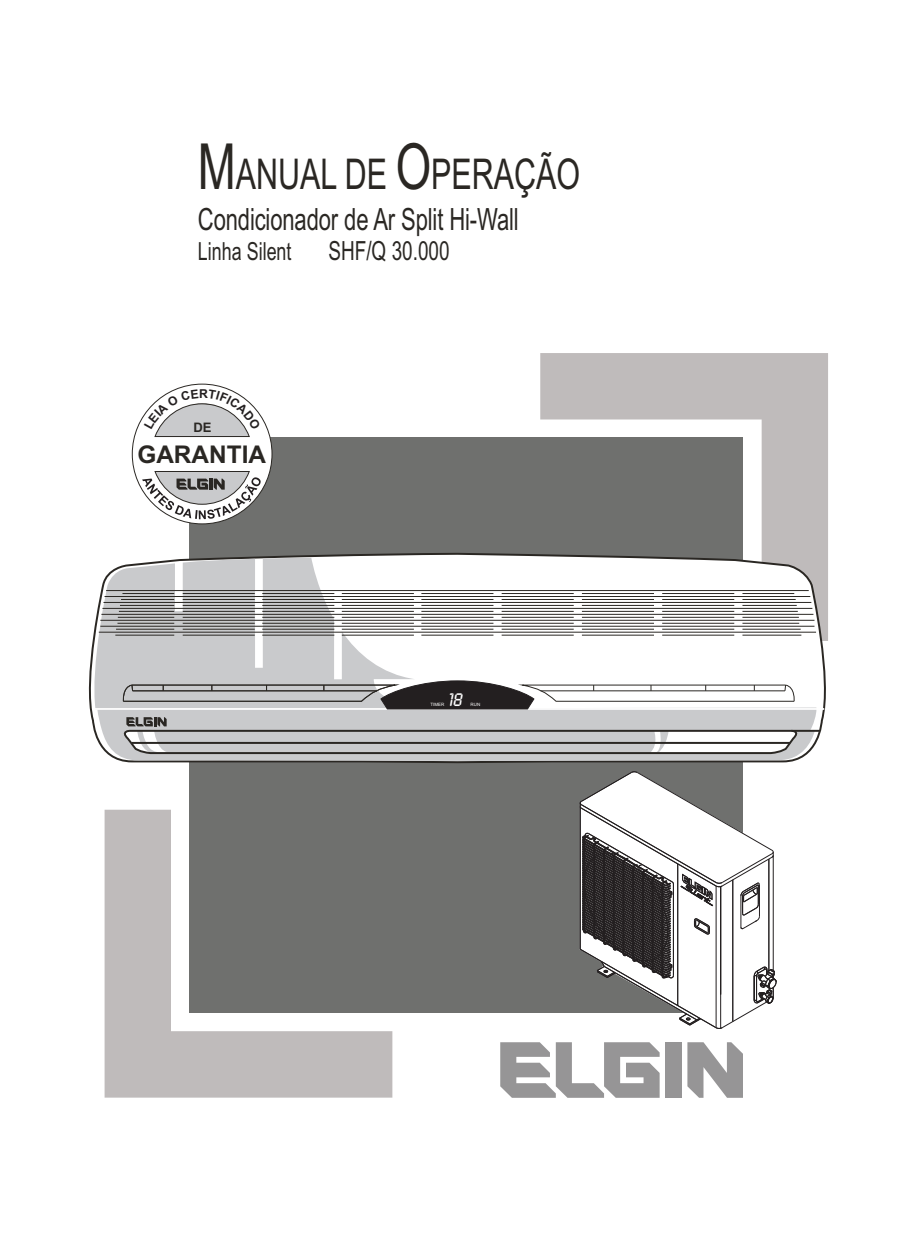
<style>
.page{position:relative;width:918px;height:1241px;background:#fff}
.page>*{position:absolute;margin:0;border:0;box-sizing:border-box;transform-origin:0 0}
.t1{font:42.35px "Arial";color:#2a2723;scale:.72 1}
.t2{font:30.62px "Arial";letter-spacing:-.005em;color:#2a2723;scale:.72 1}
.t3{font:26.43px "Arial";color:#2a2723;scale:.72 1}
.t4{font:24.85px "Arial";color:#2a2723;scale:.72 1}
.t5{font:700 24.32px "Arial";color:#2a2723}
.t6{font:18.03px "Digits DB Normal";color:#fff}
.t7{font:700 13.12px "Arial";color:#2a2723}
.t8{font:700 12.25px "Arial";color:#231f20}
.t9{font:4.55px "Arial";color:#fff}
.s1{font-size:63.52px}
</style>
<div class="page">
<svg style="left:500px;top:1042px;width:159px;height:55px"></svg>
<div style="left:665px;top:1042px;width:16px;height:55px;background:#969596"></div>
<svg style="left:687px;top:1042px;width:56px;height:55px"></svg>
<div style="left:189px;top:437px;width:554px;height:575px;background:#6f706e"></div>
<svg style="left:540px;top:353px;width:288px;height:200px;fill:#bfbbbb"></svg>
<svg style="left:105px;top:809px;width:287px;height:288px;fill:#6f706e"></svg>
<svg style="left:88px;top:553px;width:740px;height:211px"></svg>
<svg style="left:90px;top:557px;width:727px;height:203px;background:#dedede"></svg>
<hr style="left:92px;top:708px;width:732px;height:1px;background:#fff">
<hr style="left:742px;top:634px;width:59px;height:1px;background:#2a2723">
<hr style="left:115px;top:634px;width:59px;height:1px;background:#2a2723">
<hr style="left:742px;top:628px;width:58px;height:1px;background:#2a2723">
<hr style="left:116px;top:628px;width:58px;height:1px;background:#2a2723">
<hr style="left:742px;top:622px;width:57px;height:1px;background:#2a2723">
<hr style="left:117px;top:622px;width:57px;height:1px;background:#2a2723">
<hr style="left:742px;top:616px;width:57px;height:1px;background:#2a2723">
<hr style="left:118px;top:616px;width:56px;height:1px;background:#2a2723">
<hr style="left:742px;top:611px;width:56px;height:1px;background:#2a2723">
<hr style="left:119px;top:611px;width:55px;height:1px;background:#2a2723">
<hr style="left:742px;top:605px;width:55px;height:1px;background:#2a2723">
<hr style="left:120px;top:605px;width:54px;height:1px;background:#2a2723">
<hr style="left:742px;top:599px;width:53px;height:1px;background:#2a2723">
<hr style="left:121px;top:599px;width:53px;height:1px;background:#2a2723">
<hr style="left:742px;top:593px;width:52px;height:1px;background:#2a2723">
<hr style="left:122px;top:593px;width:52px;height:1px;background:#2a2723">
<hr style="left:106px;top:590px;width:702px;height:1px;background:#2a2723">
<hr style="left:421px;top:593px;width:72px;height:1px;background:#2a2723">
<hr style="left:342px;top:593px;width:72px;height:1px;background:#2a2723">
<hr style="left:262px;top:593px;width:72px;height:1px;background:#2a2723">
<hr style="left:183px;top:593px;width:72px;height:1px;background:#2a2723">
<hr style="left:502px;top:593px;width:72px;height:1px;background:#2a2723">
<hr style="left:582px;top:593px;width:72px;height:1px;background:#2a2723">
<hr style="left:662px;top:593px;width:72px;height:1px;background:#2a2723">
<hr style="left:105px;top:596px;width:705px;height:1px;background:#2a2723">
<hr style="left:421px;top:599px;width:72px;height:1px;background:#2a2723">
<hr style="left:342px;top:599px;width:72px;height:1px;background:#2a2723">
<hr style="left:262px;top:599px;width:72px;height:1px;background:#2a2723">
<hr style="left:183px;top:599px;width:72px;height:1px;background:#2a2723">
<hr style="left:502px;top:599px;width:72px;height:1px;background:#2a2723">
<hr style="left:582px;top:599px;width:72px;height:1px;background:#2a2723">
<hr style="left:662px;top:599px;width:72px;height:1px;background:#2a2723">
<hr style="left:103px;top:602px;width:708px;height:1px;background:#2a2723">
<hr style="left:421px;top:605px;width:72px;height:1px;background:#2a2723">
<hr style="left:342px;top:605px;width:72px;height:1px;background:#2a2723">
<hr style="left:262px;top:605px;width:72px;height:1px;background:#2a2723">
<hr style="left:183px;top:605px;width:72px;height:1px;background:#2a2723">
<hr style="left:502px;top:605px;width:72px;height:1px;background:#2a2723">
<hr style="left:582px;top:605px;width:72px;height:1px;background:#2a2723">
<hr style="left:662px;top:605px;width:72px;height:1px;background:#2a2723">
<hr style="left:102px;top:608px;width:710px;height:1px;background:#2a2723">
<hr style="left:421px;top:611px;width:72px;height:1px;background:#2a2723">
<hr style="left:342px;top:611px;width:72px;height:1px;background:#2a2723">
<hr style="left:262px;top:611px;width:72px;height:1px;background:#2a2723">
<hr style="left:183px;top:611px;width:72px;height:1px;background:#2a2723">
<hr style="left:502px;top:611px;width:72px;height:1px;background:#2a2723">
<hr style="left:582px;top:611px;width:72px;height:1px;background:#2a2723">
<hr style="left:662px;top:611px;width:72px;height:1px;background:#2a2723">
<hr style="left:101px;top:613px;width:712px;height:1px;background:#2a2723">
<hr style="left:421px;top:616px;width:72px;height:1px;background:#2a2723">
<hr style="left:342px;top:616px;width:72px;height:1px;background:#2a2723">
<hr style="left:262px;top:616px;width:72px;height:1px;background:#2a2723">
<hr style="left:183px;top:616px;width:72px;height:1px;background:#2a2723">
<hr style="left:502px;top:616px;width:72px;height:1px;background:#2a2723">
<hr style="left:582px;top:616px;width:72px;height:1px;background:#2a2723">
<hr style="left:662px;top:616px;width:72px;height:1px;background:#2a2723">
<hr style="left:100px;top:619px;width:714px;height:1px;background:#2a2723">
<hr style="left:421px;top:622px;width:72px;height:1px;background:#2a2723">
<hr style="left:342px;top:622px;width:72px;height:1px;background:#2a2723">
<hr style="left:262px;top:622px;width:72px;height:1px;background:#2a2723">
<hr style="left:183px;top:622px;width:72px;height:1px;background:#2a2723">
<hr style="left:502px;top:622px;width:72px;height:1px;background:#2a2723">
<hr style="left:582px;top:622px;width:72px;height:1px;background:#2a2723">
<hr style="left:662px;top:622px;width:72px;height:1px;background:#2a2723">
<hr style="left:100px;top:625px;width:714px;height:1px;background:#2a2723">
<hr style="left:421px;top:628px;width:72px;height:1px;background:#2a2723">
<hr style="left:342px;top:628px;width:72px;height:1px;background:#2a2723">
<hr style="left:262px;top:628px;width:72px;height:1px;background:#2a2723">
<hr style="left:183px;top:628px;width:72px;height:1px;background:#2a2723">
<hr style="left:502px;top:628px;width:72px;height:1px;background:#2a2723">
<hr style="left:582px;top:628px;width:72px;height:1px;background:#2a2723">
<hr style="left:662px;top:628px;width:72px;height:1px;background:#2a2723">
<hr style="left:99px;top:631px;width:717px;height:1px;background:#2a2723">
<hr style="left:421px;top:634px;width:72px;height:1px;background:#2a2723">
<hr style="left:342px;top:634px;width:72px;height:1px;background:#2a2723">
<hr style="left:262px;top:634px;width:72px;height:1px;background:#2a2723">
<hr style="left:183px;top:634px;width:72px;height:1px;background:#2a2723">
<hr style="left:502px;top:634px;width:72px;height:1px;background:#2a2723">
<hr style="left:582px;top:634px;width:72px;height:1px;background:#2a2723">
<hr style="left:662px;top:634px;width:72px;height:1px;background:#2a2723">
<svg style="left:120px;top:717px;width:682px;height:38px;background:#b7b7b8"></svg>
<hr style="left:132px;top:741px;width:658px;height:2px;background:#2a2723">
<svg style="left:122px;top:680px;width:673px;height:31px;background:#b2b2b2"></svg>
<hr style="left:791px;top:729px;width:29px;height:2px;background:#2a2723">
<svg style="left:580px;top:771px;width:197px;height:257px"></svg>
<svg style="left:131px;top:383px;width:142px;height:141px"></svg>
<h1 class="t1" style="left:198px;top:159px;width:532px"><span class="s1">M</span>ANUAL DE <span class="s1">O</span>PERAÇÃO</h1>
<p class="t2" style="left:198px;top:208px;width:447px">Condicionador de Ar Split Hi-Wall</p>
<p class="t4" style="left:198px;top:242px;width:132px">Linha Silent</p>
<p class="t3" style="left:328px;top:241px;width:170px">SHF/Q 30.000</p>
<p class="t8" style="left:199px;top:389px;width:10px">R</p>
<p class="t7" style="left:193px;top:422px;width:20px">DE</p>
<p class="t5" style="left:137px;top:445px;width:130px">GARANTIA</p>
<p class="t9" style="left:430px;top:702px;width:15px">TIMER</p>
<p class="t6" style="left:449px;top:690px;width:16px">18</p>
<p class="t9" style="left:470px;top:702px;width:11px">RUN</p>
</div>
